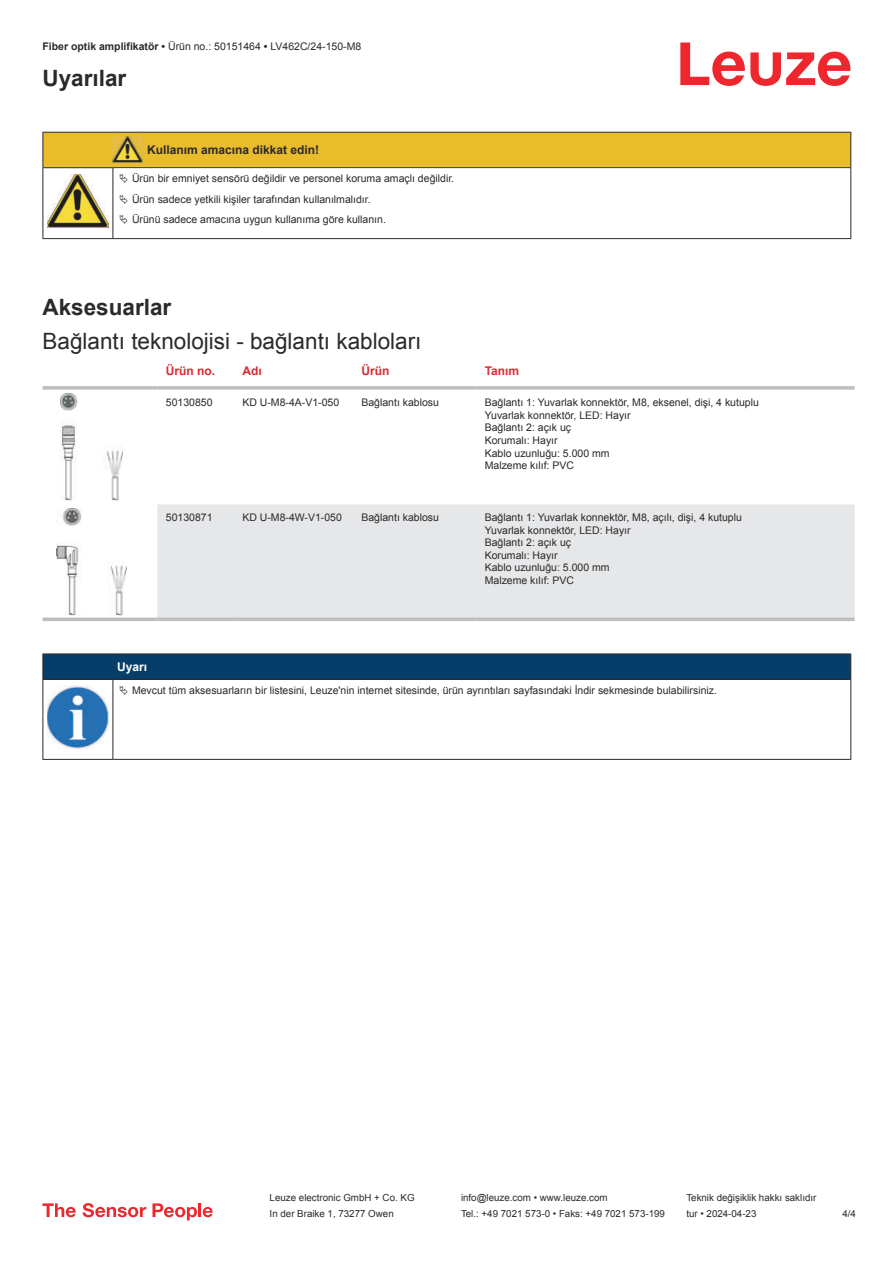
<style>
.page{position:relative;width:893px;height:1263px;background:#fff}
.page>*{position:absolute;margin:0;border:0;box-sizing:border-box;transform-origin:0 0}
.t1{font:22.5px "Arial";color:#2b292a}
.t2{font:700 22.5px "Arial";color:#2b292a}
.t3{font:700 12px "Arial";color:#2b292a}
.t4{font:700 12px "Arial";color:#db2a30}
.t5{font:700 12px "Arial";color:#fff}
.t6{font:10.5px/12.6px "Arial";color:#2b292a}
.t7{font:9.75px "Arial";color:#2b292a}
.s1{font-weight:700}
</style>
<div class="page">
<svg style="left:680px;top:43px;width:170px;height:43px"></svg>
<div style="left:157px;top:504px;width:698px;height:113px;background:#e6e7e9"></div>
<svg style="left:43px;top:386px;width:114px;height:4px"></svg>
<svg style="left:157px;top:386px;width:77px;height:4px"></svg>
<svg style="left:234px;top:386px;width:119px;height:4px"></svg>
<svg style="left:353px;top:386px;width:123px;height:4px"></svg>
<svg style="left:476px;top:386px;width:379px;height:4px;background:#c3c5c7"></svg>
<svg style="left:43px;top:617px;width:114px;height:4px"></svg>
<svg style="left:157px;top:617px;width:77px;height:4px"></svg>
<svg style="left:234px;top:617px;width:119px;height:4px"></svg>
<svg style="left:353px;top:617px;width:123px;height:4px"></svg>
<svg style="left:476px;top:617px;width:379px;height:4px;background:#c2c4c6"></svg>
<img style="left:60px;top:394px;width:63px;height:106px">
<img style="left:56px;top:509px;width:70px;height:106px">
<svg style="left:44px;top:680px;width:806px;height:79px"></svg>
<hr style="left:43px;top:679px;width:70px;height:1px;background:#2b292a">
<div style="left:43px;top:654px;width:808px;height:25px;background:#063d69"></div>
<hr style="left:113px;top:679px;width:738px;height:1px;background:#2b292a">
<hr style="left:43px;top:680px;width:1px;height:75px;background:#2b292a">
<hr style="left:113px;top:680px;width:1px;height:75px;background:#2b292a">
<hr style="left:850px;top:680px;width:1px;height:75px;background:#2b292a">
<hr style="left:43px;top:759px;width:70px;height:1px;background:#2b292a">
<hr style="left:113px;top:759px;width:738px;height:1px;background:#2b292a">
<img style="left:47px;top:686px;width:61px;height:63px">
<div style="left:115px;top:680px;width:734px;height:21px;background:#fff"></div>
<svg style="left:43px;top:1203px;width:33px;height:14px"></svg>
<svg style="left:83px;top:1203px;width:63px;height:14px"></svg>
<svg style="left:153px;top:1203px;width:44px;height:17px"></svg>
<hr style="left:198px;top:1203px;width:3px;height:14px;background:#ed272d">
<svg style="left:203px;top:1207px;width:10px;height:10px"></svg>
<hr style="left:43px;top:238px;width:70px;height:1px;background:#2b292a">
<hr style="left:113px;top:238px;width:30px;height:1px;background:#2b292a">
<hr style="left:143px;top:238px;width:708px;height:1px;background:#2b292a">
<svg style="left:43px;top:132px;width:808px;height:106px"></svg>
<p class="t6" style="left:43px;top:41px;width:320px"><span class="s1">Fiber optik amplifikatör •</span> Ürün no.: 50151464 <span class="s1">•</span> LV462C/24-150-M8</p>
<h1 class="t2" style="left:43px;top:63px;width:85px">Uyarılar</h1>
<p class="t3" style="left:147px;top:141px;width:174px">Kullanım amacına dikkat edin!</p>
<p class="t6" style="left:132px;top:169px;width:324px;line-height:20.2px">Ürün bir emniyet sensörü değildir ve personel koruma amaçlı değildir.<br>Ürün sadece yetkili kişiler tarafından kullanılmalıdır.<br>Ürünü sadece amacına uygun kullanıma göre kullanın.</p>
<h1 class="t2" style="left:43px;top:299px;width:130px">Aksesuarlar</h1>
<h1 class="t1" style="left:43px;top:326px;width:380px">Bağlantı teknolojisi - bağlantı kabloları</h1>
<p class="t4" style="left:166px;top:363px;width:51px">Ürün no.</p>
<p class="t4" style="left:242px;top:363px;width:21px">Adı</p>
<p class="t4" style="left:361px;top:366px;width:29px">Ürün</p>
<p class="t4" style="left:485px;top:363px;width:36px">Tanım</p>
<p class="t6" style="left:166px;top:397px;width:48px">50130850</p>
<p class="t6" style="left:242px;top:396px;width:98px">KD U-M8-4A-V1-050</p>
<p class="t6" style="left:361px;top:396px;width:79px">Bağlantı kablosu</p>
<p class="t6" style="left:485px;top:396px;width:276px">Bağlantı 1: Yuvarlak konnektör, M8, eksenel, dişi, 4 kutuplu<br>Yuvarlak konnektör, LED: Hayır<br>Bağlantı 2: açık uç<br>Korumalı: Hayır<br>Kablo uzunluğu: 5.000 mm<br>Malzeme kılıf: PVC</p>
<p class="t6" style="left:166px;top:512px;width:48px">50130871</p>
<p class="t6" style="left:242px;top:511px;width:101px">KD U-M8-4W-V1-050</p>
<p class="t6" style="left:361px;top:511px;width:79px">Bağlantı kablosu</p>
<p class="t6" style="left:485px;top:511px;width:259px">Bağlantı 1: Yuvarlak konnektör, M8, açılı, dişi, 4 kutuplu<br>Yuvarlak konnektör, LED: Hayır<br>Bağlantı 2: açık uç<br>Korumalı: Hayır<br>Kablo uzunluğu: 5.000 mm<br>Malzeme kılıf: PVC</p>
<p class="t5" style="left:117px;top:658px;width:32px">Uyarı</p>
<p class="t6" style="left:132px;top:684px;width:586px">Mevcut tüm aksesuarların bir listesini, Leuze'nin internet sitesinde, ürün ayrıntıları sayfasındaki İndir sekmesinde bulabilirsiniz.</p>
<p class="t7" style="left:270px;top:1191px;width:146px">Leuze electronic GmbH + Co. KG</p>
<p class="t7" style="left:461px;top:1191px;width:148px">info@leuze.com • www.leuze.com</p>
<p class="t7" style="left:686px;top:1191px;width:132px">Teknik değişiklik hakkı saklıdır</p>
<p class="t7" style="left:270px;top:1207px;width:126px">In der Braike 1, 73277 Owen</p>
<p class="t7" style="left:461px;top:1207px;width:205px">Tel.: +49 7021 573-0 • Faks: +49 7021 573-199</p>
<p class="t7" style="left:686px;top:1207px;width:72px">tur • 2024-04-23</p>
<p class="t7" style="left:842px;top:1210px;width:15px">4 /4</p>
</div>
